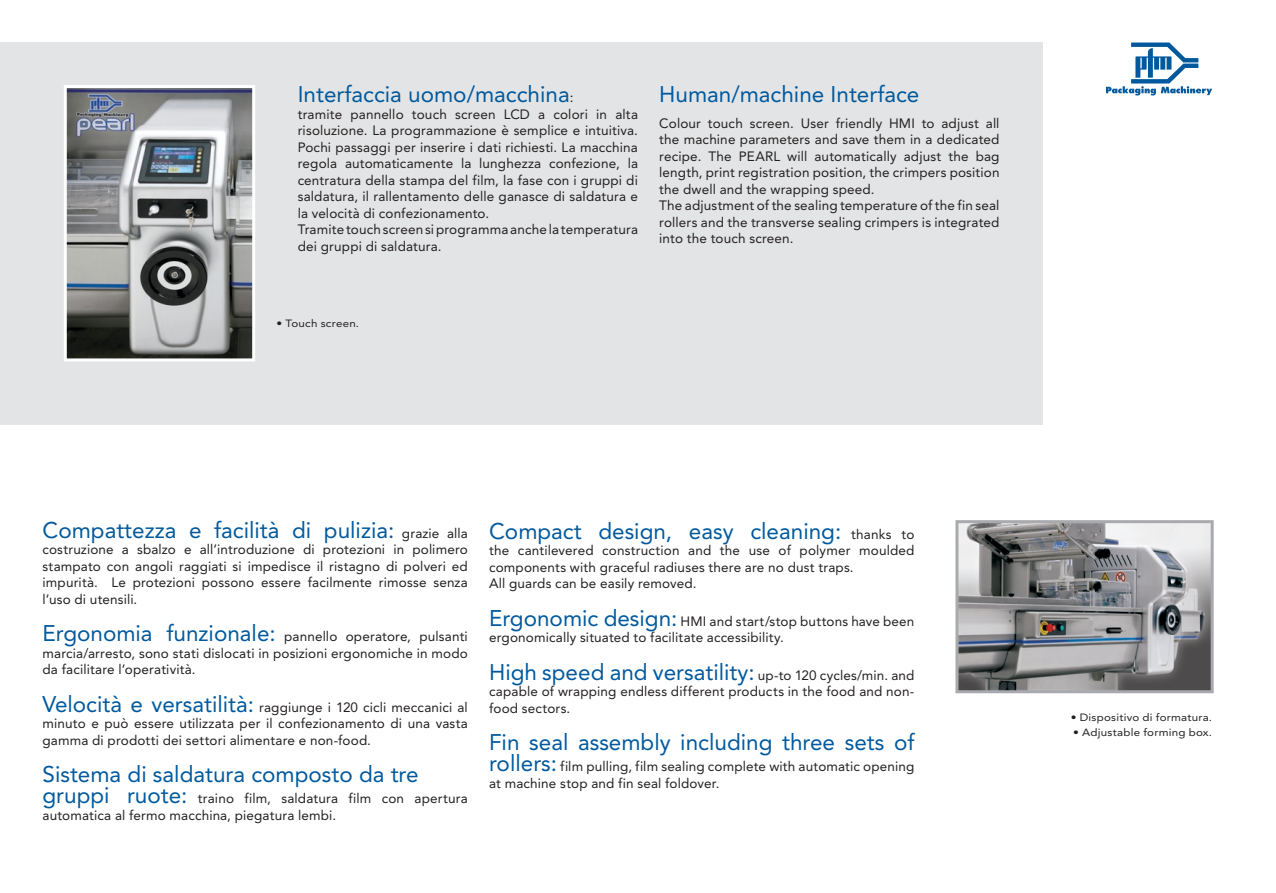
<style>
.page{position:relative;width:1276px;height:893px;background:#fff}
.page>*{position:absolute;margin:0;border:0;box-sizing:border-box;transform-origin:0 0}
.t1{font:22.5px "Avenir LT Std";color:#00599d}
.t2{font:13.5px/16.5px "Avenir LT Std";letter-spacing:.01em;color:#231f20}
.t3{font:10.5px "Avenir LT Std";letter-spacing:.02em;color:#231f20;scale:1.1 1}
.s1{font-size:13.5px;color:#231f20}
.s2{font-size:22.5px;color:#00599d}
</style>
<div class="page">
<div style="left:0;top:43px;width:1042px;height:382px;background:#e3e4e5"></div>
<svg style="left:1106px;top:43px;width:106px;height:52px"></svg>
<img style="left:959px;top:524px;width:250px;height:165px">
<div style="left:955px;top:520px;width:258px;height:173px;border:3px solid #a8aaad"></div>
<img style="left:68px;top:89px;width:183px;height:268px">
<div style="left:64px;top:85px;width:191px;height:276px;border:3px solid #fff"></div>
<h1 class="t1" style="left:298px;top:81px;width:277px">Interfaccia uomo/macchina<span class="s1">:</span></h1>
<p class="t2" style="left:298px;top:106px;width:342px">tramite pannello touch screen LCD a colori in alta risoluzione. La programmazione è semplice e intuitiva.<br>Pochi passaggi per inserire i dati richiesti. La macchina regola automaticamente la lunghezza confezione, la centratura della stampa del film, la fase con i gruppi di saldatura, il rallentamento delle ganasce di saldatura e la velocità di confezionamento.<br>Tramite touch screen si programma anche la temperatura dei gruppi di saldatura.</p>
<h1 class="t1" style="left:659px;top:81px;width:262px">Human/machine Interface</h1>
<p class="t2" style="left:659px;top:115px;width:342px">Colour touch screen. User friendly HMI to adjust all the machine parameters and save them in a dedicated recipe. The PEARL will automatically adjust the bag length, print registration position, the crimpers position the dwell and the wrapping speed.<br>The adjustment of the sealing temperature of the fin seal rollers and the transverse sealing crimpers is integrated into the touch screen.</p>
<p class="t3" style="left:276px;top:317px;width:77px">• Touch screen.</p>
<h1 class="t1" style="left:43px;top:517px;width:427px">Compattezza e facilità di pulizia: <span class="s1">grazie alla</span></h1>
<p class="t2" style="left:43px;top:542px;width:427px;text-align:justify">costruzione a sbalzo e all’introduzione di protezioni in polimero stampato con angoli raggiati si impedisce il ristagno di polveri ed impurità. Le protezioni possono essere facilmente rimosse senza l’uso di utensili.</p>
<p class="t2" style="left:43px;top:629px;width:427px;text-align:justify"><span class="s2">Ergonomia funzionale:</span> pannello operatore, pulsanti marcia/arresto, sono stati dislocati in posizioni ergonomiche in modo da facilitare l’operatività.</p>
<p class="t2" style="left:43px;top:699px;width:427px;text-align:justify"><span class="s2">Velocità e versatilità:</span> raggiunge i 120 cicli meccanici al minuto e può essere utilizzata per il confezionamento di una vasta gamma di prodotti dei settori alimentare e non-food.</p>
<h1 class="t1" style="left:43px;top:761px;width:378px">Sistema di saldatura composto da tre</h1>
<p class="t2" style="left:43px;top:791px;width:427px"><span class="s2">gruppi ruote:</span> traino film, saldatura film con apertura automatica al fermo macchina, piegatura lembi.</p>
<h1 class="t1" style="left:489px;top:518px;width:427px">Compact design, easy cleaning: <span class="s1">thanks to</span></h1>
<p class="t2" style="left:489px;top:542px;width:427px">the cantilevered construction and the use of polymer moulded components with graceful radiuses there are no dust traps.<br>All guards can be easily removed.</p>
<p class="t2" style="left:489px;top:613px;width:427px"><span class="s2">Ergonomic design:</span> HMI and start/stop buttons have been ergonomically situated to facilitate accessibility.</p>
<h1 class="t1" style="left:489px;top:659px;width:427px">High speed and versatility: <span class="s1">up-to 120 cycles/min. and</span></h1>
<p class="t2" style="left:489px;top:683px;width:427px">capable of wrapping endless different products in the food and non&shy;food sectors.</p>
<h1 class="t1" style="left:489px;top:729px;width:427px">Fin seal assembly including three sets of</h1>
<p class="t2" style="left:489px;top:758px;width:427px"><span class="s2">rollers:</span> film pulling, film sealing complete with automatic opening at machine stop and fin seal foldover.</p>
<p class="t3" style="left:1070px;top:711px;width:130px">• Dispositivo di formatura.</p>
<p class="t3" style="left:1073px;top:726px;width:128px">• Adjustable forming box.</p>
</div>
